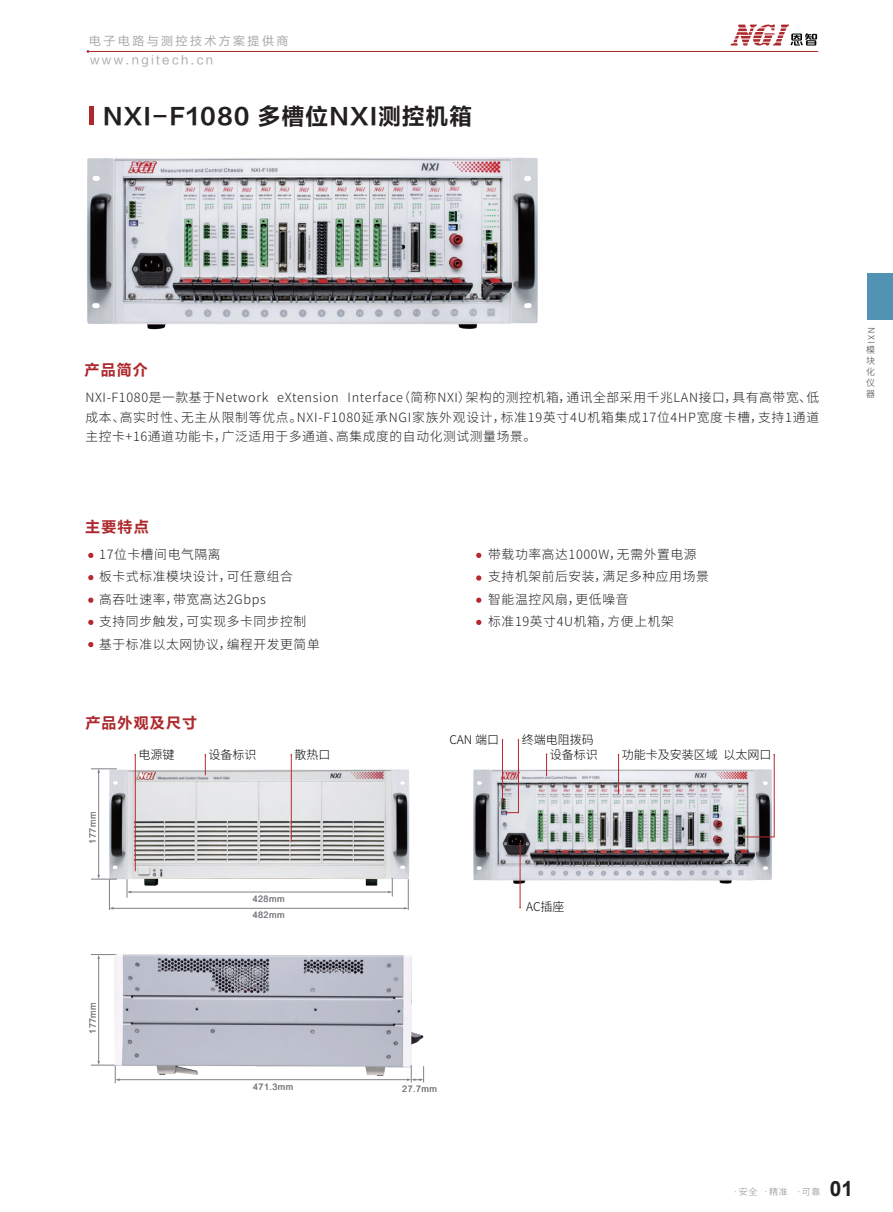
<style>
.page{position:relative;width:893px;height:1212px;background:#fff}
.page>*{position:absolute;margin:0;border:0;box-sizing:border-box;transform-origin:0 0}
.t1{font:22.5px "FZLTCHJW GB1 0";letter-spacing:.05em;color:#231f20}
.t2{font:700 21px "Arial";color:#231f20}
.t3{font:15px "FZLTCHJW GB1 0";letter-spacing:.075em;color:#ae292e}
.t4{font:300 12.75px/22.5px "Source Han Sans CN";letter-spacing:.05em;color:#231f20}
.t5{font:300 12px/15.1px "Source Han Sans CN";color:#050403}
.t6{font:12px "FZLTHK GBK1 0";letter-spacing:.2em;color:#a8a9ad}
.t7{font:9px/16.4px "Arial";letter-spacing:.05em;color:#7f8185}
.t8{font:300 9px "Source Han Sans CN";color:#86888b}
.t9{font:300 9px/10.8px "Source Han Sans CN";color:#3e3e3f;text-align:justify}
.t10{font:8.85px "Arial";letter-spacing:.05em;color:#7f8185}
</style>
<div class="page">
<div style="left:868px;top:273px;width:25px;height:47px;background:#5293b4"></div>
<hr style="left:88px;top:51px;width:730px;height:1px;background:#ae292e">
<svg style="left:730px;top:25px;width:87px;height:21px"></svg>
<div style="left:89px;top:106px;width:5px;height:19px;background:#ae292e"></div>
<img style="left:87px;top:157px;width:451px;height:173px">
<svg style="left:88px;top:553px;width:5px;height:5px"></svg>
<svg style="left:88px;top:575px;width:5px;height:5px"></svg>
<svg style="left:88px;top:598px;width:5px;height:5px"></svg>
<svg style="left:88px;top:620px;width:5px;height:5px"></svg>
<svg style="left:88px;top:642px;width:5px;height:5px"></svg>
<svg style="left:476px;top:553px;width:5px;height:5px"></svg>
<svg style="left:476px;top:575px;width:5px;height:6px"></svg>
<svg style="left:476px;top:598px;width:5px;height:5px"></svg>
<svg style="left:476px;top:620px;width:5px;height:5px"></svg>
<img style="left:99px;top:761px;width:311px;height:130px">
<img style="left:473px;top:761px;width:302px;height:131px">
<svg style="left:91px;top:875px;width:26px;height:5px"></svg>
<svg style="left:91px;top:768px;width:26px;height:5px"></svg>
<hr style="left:98px;top:770px;width:1px;height:106px;background:#7f8185">
<svg style="left:91px;top:954px;width:20px;height:5px"></svg>
<hr style="left:98px;top:959px;width:1px;height:103px;background:#7f8185">
<hr style="left:109px;top:879px;width:1px;height:31px;background:#7f8185">
<hr style="left:408px;top:879px;width:1px;height:31px;background:#7f8185">
<hr style="left:129px;top:892px;width:259px;height:1px;background:#7f8185">
<svg style="left:127px;top:879px;width:4px;height:19px"></svg>
<svg style="left:388px;top:878px;width:5px;height:18px"></svg>
<hr style="left:111px;top:908px;width:293px;height:1px;background:#7f8185">
<hr style="left:117px;top:1079px;width:291px;height:1px;background:#7f8185">
<svg style="left:91px;top:1061px;width:29px;height:22px"></svg>
<img style="left:111px;top:954px;width:313px;height:123px">
<svg style="left:205px;top:754px;width:1px;height:21px"></svg>
<hr style="left:291px;top:755px;width:1px;height:87px;background:#b7282f">
<hr style="left:135px;top:755px;width:1px;height:116px;background:#b7282f">
<svg style="left:502px;top:739px;width:17px;height:74px"></svg>
<svg style="left:546px;top:753px;width:1px;height:23px"></svg>
<hr style="left:520px;top:843px;width:1px;height:64px;background:#b7282f">
<hr style="left:618px;top:755px;width:1px;height:39px;background:#b7282f">
<svg style="left:745px;top:754px;width:30px;height:83px"></svg>
<svg style="left:407px;top:1065px;width:17px;height:17px"></svg>
<p class="t6" style="left:89px;top:34px;width:201px">电子电路与测控技术方案提供商</p>
<p class="t6" style="left:90px;top:53px;width:124px">www.ngitech.cn</p>
<h1 class="t1" style="left:103px;top:103px;width:371px">NXI-F1080 多槽位NXI测控机箱</h1>
<p class="t3" style="left:85px;top:361px;width:65px">产品简介</p>
<p class="t4" style="left:85px;top:388px;width:735px;line-height:19.5px;text-align:justify">NXI-F1080是一款基于Network eXtension Interface（简称NXI）架构的测控机箱，通讯全部采用千兆LAN接口，具有高带宽、低成本、高实时性、无主从限制等优点。NXI-F1080延承NGI家族外观设计，标准19英寸4U机箱集成17位4HP宽度卡槽，支持1通道主控卡+16通道功能卡，广泛适用于多通道、高集成度的自动化测试测量场景。</p>
<p class="t3" style="left:85px;top:518px;width:65px">主要特点</p>
<p class="t4" style="left:99px;top:543px;width:222px">17位卡槽间电气隔离<br>板卡式标准模块设计，可任意组合<br>高吞吐速率，带宽高达2Gbps<br>支持同步触发，可实现多卡同步控制基于标准以太网协议，编程开发更简单</p>
<p class="t4" style="left:488px;top:543px;width:222px">带载功率高达1000W，无需外置电源支持机架前后安装，满足多种应用场景智能温控风扇，更低噪音<br>标准19英寸4U机箱，方便上机架</p>
<p class="t3" style="left:85px;top:715px;width:113px">产品外观及尺寸</p>
<p class="t7" style="left:84px;top:843px;width:33px;rotate:-90deg">177mm</p>
<p class="t5" style="left:139px;top:747px;width:37px">电源键</p>
<p class="t5" style="left:209px;top:747px;width:49px">设备标识</p>
<p class="t5" style="left:295px;top:747px;width:37px">散热口</p>
<p class="t7" style="left:253px;top:891px;width:33px">428mm<br>482mm</p>
<p class="t5" style="left:449px;top:732px;width:51px">CAN 端口</p>
<p class="t5" style="left:550px;top:732px;width:49px;text-indent:-28px">终端电阻拨码设备标识</p>
<p class="t5" style="left:622px;top:747px;width:151px">功能卡及安装区域以太网口</p>
<p class="t5" style="left:526px;top:899px;width:40px">AC插座</p>
<p class="t10" style="left:87px;top:1034px;width:33px;rotate:-90deg">177mm</p>
<p class="t7" style="left:253px;top:1078px;width:42px">471.3mm</p>
<p class="t7" style="left:402px;top:1080px;width:36px">27.7mm</p>
<p class="t9" style="left:877px;top:326px;width:19px;rotate:90deg">NXI</p>
<p class="t9" style="left:866px;top:345px;width:10px">模块化仪器</p>
<p class="t8" style="left:733px;top:1187px;width:89px">·安全 ·精准 ·可靠</p>
<h2 class="t2" style="left:830px;top:1174px;width:25px">01</h2>
</div>
